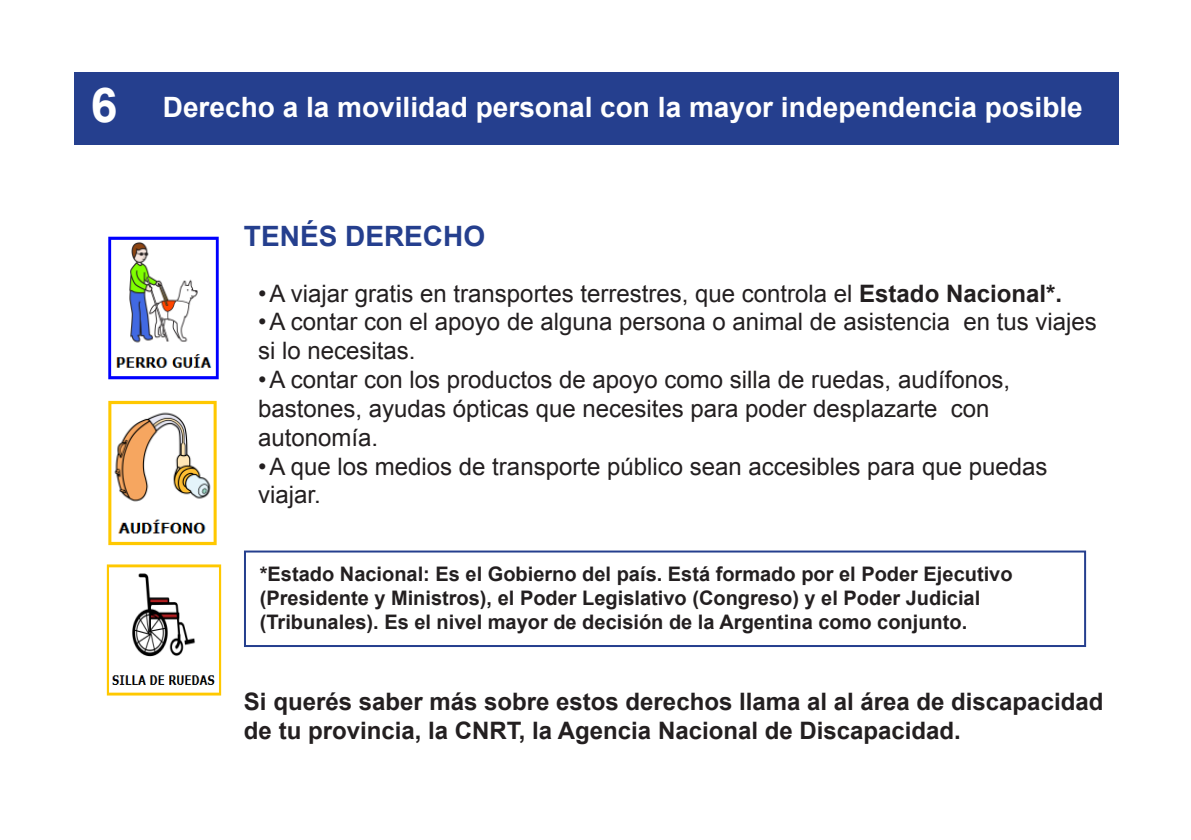
<style>
.page{position:relative;width:1191px;height:840px;background:#fff}
.page>*{position:absolute;margin:0;border:0;box-sizing:border-box;transform-origin:0 0}
.t1{font:700 48px "Arial";color:#fff}
.t2{font:700 28px "Arial";color:#fff}
.t3{font:700 28px "Arial";color:#253f8e}
.t4{font:24px/28.8px "Arial";color:#231f20}
.t5{font:700 24px/28.8px "Arial";color:#231f20}
.t6{font:700 20px/24px "Arial";color:#231f20}
.s1{font-weight:700}
</style>
<div class="page">
<div style="left:74px;top:72px;width:1045px;height:72px;background:#253f8e"></div>
<div style="left:244px;top:550px;width:842px;height:96px;border:2px solid #253f8e"></div>
<img style="left:108px;top:236px;width:111px;height:144px">
<img style="left:108px;top:400px;width:109px;height:146px">
<img style="left:106px;top:564px;width:116px;height:132px">
<p class="t1" style="left:91px;top:71px;width:28px">6</p>
<p class="t2" style="left:163px;top:88px;width:921px">Derecho a la movilidad personal con la mayor independencia posible</p>
<p class="t3" style="left:244px;top:216px;width:243px">TENÉS DERECHO</p>
<p class="t4" style="left:258px;top:278px;width:805px">• A viajar gratis en transportes terrestres, que controla el <span class="s1">Estado Nacional*.</span></p>
<p class="t4" style="left:258px;top:307px;width:840px">• A contar con el apoyo de alguna persona o animal de asistencia en tus viajes si lo necesitas.</p>
<p class="t4" style="left:258px;top:365px;width:753px">• A contar con los productos de apoyo como silla de ruedas, audífonos, bastones, ayudas ópticas que necesites para poder desplazarte con autonomía.</p>
<p class="t4" style="left:258px;top:451px;width:791px">• A que los medios de transporte público sean accesibles para que puedas viajar.</p>
<p class="t6" style="left:260px;top:562px;width:754px">*Estado Nacional: Es el Gobierno del país. Está formado por el Poder Ejecutivo (Presidente y Ministros), el Poder Legislativo (Congreso) y el Poder Judicial (Tribunales). Es el nivel mayor de decisión de la Argentina como conjunto.</p>
<p class="t5" style="left:244px;top:687px;width:861px">Si querés saber más sobre estos derechos llama al al área de discapacidad de tu provincia, la CNRT, la Agencia Nacional de Discapacidad.</p>
</div>
